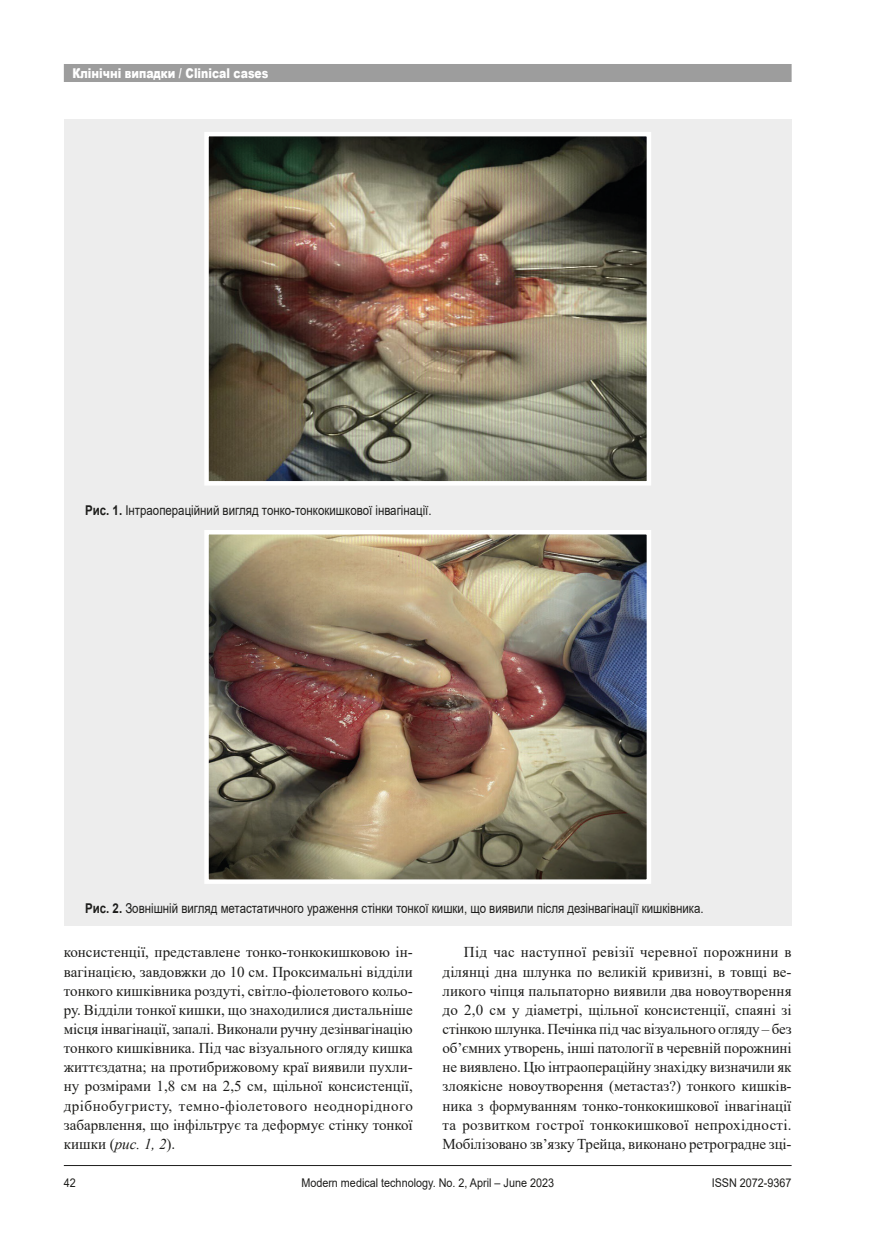
<style>
.page{position:relative;width:881px;height:1234px;background:#fff}
.page>*{position:absolute;margin:0;border:0;box-sizing:border-box;transform-origin:0 0}
.tecst{font:15px/19.2px "Times New Roman";letter-spacing:-.01em;color:#1d1d1b;text-align:justify}
.примечание{font:13.5px "Arial";color:#1d1d1b;scale:.85 1}
.t1{font:900 13.5px "Arial";color:#fff;scale:.8 1}
.t2{font:12px "Arial";color:#1d1d1b;scale:.9 1}
.s1{font-weight:700}
.s2{font-style:italic}
</style>
<div class="page">
<hr style="left:64px;top:1164px;width:727px;height:1px;background:#1d1d1b">
<div style="left:64px;top:64px;width:727px;height:18px;background:#9d9d9d"></div>
<div style="left:64px;top:119px;width:727px;height:806px;background:#ededed"></div>
<img style="left:204px;top:132px;width:447px;height:353px">
<img style="left:204px;top:530px;width:447px;height:354px">
<p class="t1" style="left:72px;top:63px;width:246px">Клінічні випадки / Clinical cases</p>
<p class="примечание" style="left:85px;top:500px;width:409px"><span class="s1">Рис. 1.</span> Інтраопераційний вигляд тонко-тонкокишкової інвагінації.</p>
<p class="примечание" style="left:85px;top:898px;width:729px"><span class="s1">Рис. 2.</span> Зовнішній вигляд метастатичного ураження стінки тонкої кишки, що виявили після дезінвагінації кишківника.</p>
<p class="tecst" style="left:64px;top:942px;width:350px">консистенції, представлене тонко-тонкокишковою ін&shy;вагінацією, завдовжки до 10 см. Проксимальні відділи тонкого кишківника роздуті, світло-фіолетового кольо&shy;ру. Відділи тонкої кишки, що знаходилися дистальніше місця інвагінації, запалі. Виконали ручну дезінвагінацію тонкого кишківника. Під час візуального огляду кишка життєздатна; на протибрижовому краї виявили пухли&shy;ну розмірами 1,8 см на 2,5 см, щільної консистенції, дрібнобугристу, темно-фіолетового неоднорідного забарвлення, що інфільтрує та деформує стінку тонкої кишки (<span class="s2">рис. 1, 2</span>).</p>
<p class="tecst" style="left:442px;top:942px;width:350px;text-indent:21px">Під час наступної ревізії черевної порожнини в ділянці дна шлунка по великій кривизні, в товщі ве&shy;ликого чіпця пальпаторно виявили два новоутворення до 2,0 см у діаметрі, щільної консистенції, спаяні зі стінкою шлунка. Печінка під час візуального огляду – без об’ємних утворень, інші патології в черевній порожнині не виявлено. Цю інтраопераційну знахідку визначили як злоякісне новоутворення (метастаз?) тонкого кишків&shy;ника з формуванням тонко-тонкокишкової інвагінації та розвитком гострої тонкокишкової непрохідності.<br>Мобілізовано зв’язку Трейца, виконано ретроградне зці-</p>
<p class="t2" style="left:64px;top:1174px;width:15px">42</p>
<p class="t2" style="left:301px;top:1174px;width:282px">Modern medical technology. No. 2, April – June 2023</p>
<p class="t2" style="left:711px;top:1174px;width:90px">ISSN 2072-9367</p>
</div>
